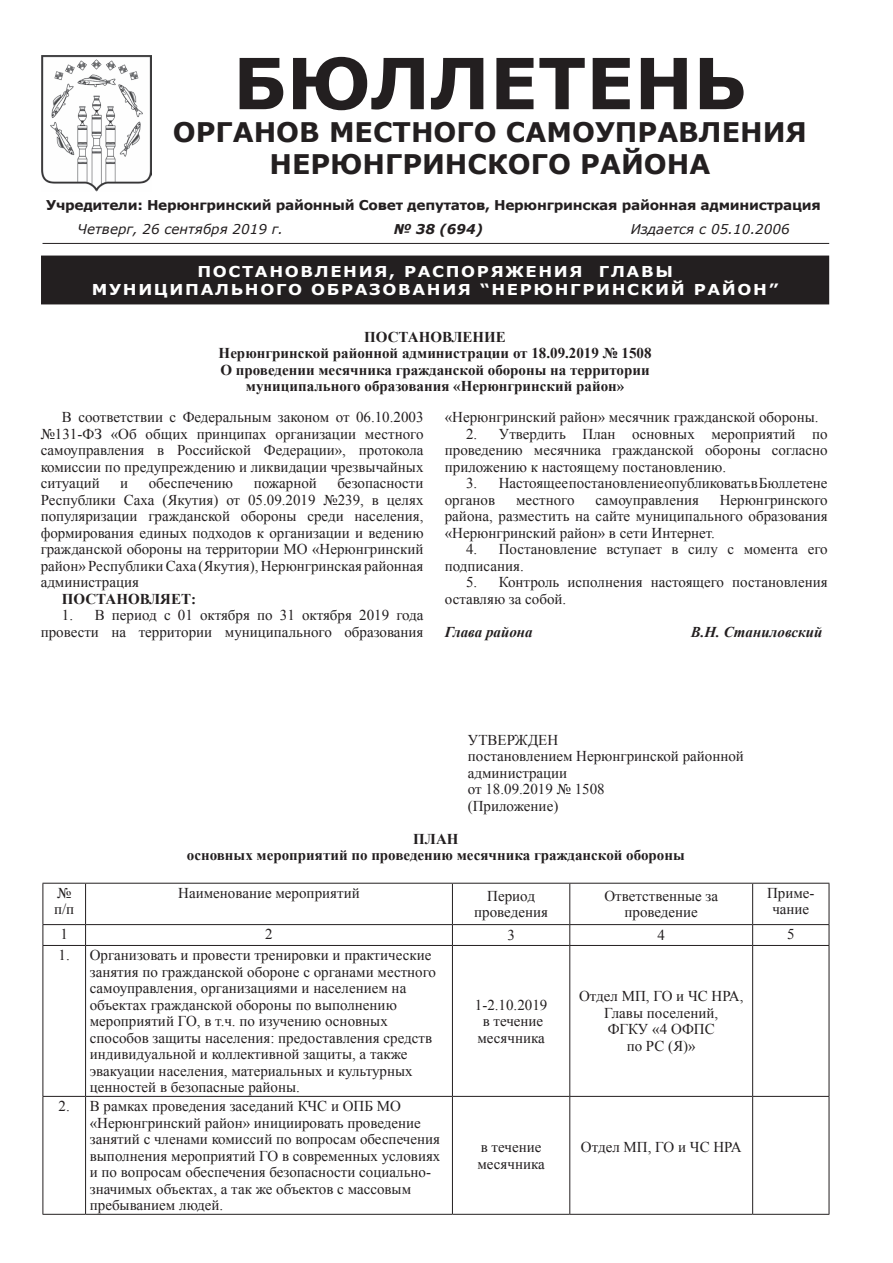
<style>
.page{position:relative;width:893px;height:1263px;background:#fff}
.page>*{position:absolute;margin:0;border:0;box-sizing:border-box;transform-origin:0 0}
.t1{font:700 70.5px "Verdana";color:#231f20}
.t2{font:700 27px/32.4px "Verdana";color:#231f20;text-align:center}
.t3{font:15px/16.5px "Times New Roman";color:#231f20}
.t4{font:700 15px/16.5px "Times New Roman";color:#231f20;text-align:center}
.t5{font:700 15px/18px "Verdana";letter-spacing:.1em;color:#fff;text-align:center;scale:1.1 1}
.t6{font:italic 700 15px "Times New Roman";color:#231f20}
.t7{font:700 13.5px "Verdana";letter-spacing:-.02em;color:#231f20}
.t8{font:italic 13.5px "Verdana";color:#231f20}
.t9{font:italic 700 13.5px "Verdana";color:#231f20}
</style>
<div class="page">
<hr style="left:43px;top:243px;width:786px;height:1px;background:#231f20">
<div style="left:42px;top:256px;width:786px;height:48px;background:#231f20"></div>
<img style="left:41px;top:55px;width:110px;height:137px">
<hr style="left:43px;top:883px;width:43px;height:1px;background:#231f20">
<hr style="left:43px;top:883px;width:1px;height:41px;background:#231f20">
<hr style="left:86px;top:883px;width:366px;height:1px;background:#231f20">
<hr style="left:85px;top:883px;width:1px;height:41px;background:#231f20">
<hr style="left:452px;top:883px;width:118px;height:1px;background:#231f20">
<hr style="left:452px;top:883px;width:1px;height:41px;background:#231f20">
<hr style="left:570px;top:883px;width:183px;height:1px;background:#231f20">
<hr style="left:569px;top:883px;width:1px;height:41px;background:#231f20">
<hr style="left:753px;top:883px;width:76px;height:1px;background:#231f20">
<hr style="left:752px;top:883px;width:1px;height:41px;background:#231f20">
<hr style="left:829px;top:883px;width:1px;height:41px;background:#231f20">
<hr style="left:43px;top:924px;width:43px;height:1px;background:#231f20">
<svg style="left:43px;top:925px;width:1px;height:20px"></svg>
<hr style="left:86px;top:924px;width:366px;height:1px;background:#231f20">
<svg style="left:85px;top:925px;width:1px;height:20px"></svg>
<hr style="left:452px;top:924px;width:118px;height:1px;background:#231f20">
<svg style="left:452px;top:925px;width:1px;height:20px"></svg>
<hr style="left:570px;top:924px;width:183px;height:1px;background:#231f20">
<svg style="left:569px;top:925px;width:1px;height:20px"></svg>
<hr style="left:753px;top:924px;width:76px;height:1px;background:#231f20">
<svg style="left:752px;top:925px;width:1px;height:20px"></svg>
<svg style="left:829px;top:925px;width:1px;height:20px"></svg>
<hr style="left:43px;top:945px;width:43px;height:1px;background:#231f20">
<hr style="left:43px;top:946px;width:1px;height:150px;background:#231f20">
<hr style="left:86px;top:945px;width:366px;height:1px;background:#231f20">
<hr style="left:85px;top:946px;width:1px;height:150px;background:#231f20">
<hr style="left:452px;top:945px;width:118px;height:1px;background:#231f20">
<hr style="left:452px;top:946px;width:1px;height:150px;background:#231f20">
<hr style="left:570px;top:945px;width:183px;height:1px;background:#231f20">
<hr style="left:569px;top:946px;width:1px;height:150px;background:#231f20">
<hr style="left:753px;top:945px;width:76px;height:1px;background:#231f20">
<hr style="left:752px;top:946px;width:1px;height:150px;background:#231f20">
<hr style="left:829px;top:946px;width:1px;height:150px;background:#231f20">
<hr style="left:43px;top:1096px;width:43px;height:1px;background:#231f20">
<hr style="left:43px;top:1097px;width:1px;height:117px;background:#231f20">
<hr style="left:86px;top:1096px;width:366px;height:1px;background:#231f20">
<hr style="left:85px;top:1097px;width:1px;height:117px;background:#231f20">
<hr style="left:452px;top:1096px;width:118px;height:1px;background:#231f20">
<hr style="left:452px;top:1097px;width:1px;height:117px;background:#231f20">
<hr style="left:570px;top:1096px;width:183px;height:1px;background:#231f20">
<hr style="left:569px;top:1097px;width:1px;height:117px;background:#231f20">
<hr style="left:753px;top:1096px;width:76px;height:1px;background:#231f20">
<hr style="left:752px;top:1097px;width:1px;height:117px;background:#231f20">
<hr style="left:829px;top:1097px;width:1px;height:117px;background:#231f20">
<hr style="left:43px;top:1214px;width:43px;height:1px;background:#231f20">
<hr style="left:86px;top:1214px;width:366px;height:1px;background:#231f20">
<hr style="left:452px;top:1214px;width:118px;height:1px;background:#231f20">
<hr style="left:570px;top:1214px;width:183px;height:1px;background:#231f20">
<hr style="left:753px;top:1214px;width:76px;height:1px;background:#231f20">
<h1 class="t1" style="left:233px;top:34px;width:515px">БЮЛЛЕТЕНЬ</h1>
<h2 class="t2" style="left:173px;top:115px;width:636px">ОРГАНОВ МЕСТНОГО САМОУПРАВЛЕНИЯ<br>НЕРЮНГРИНСКОГО РАЙОНА</h2>
<p class="t7" style="left:46px;top:196px;width:776px">Учредители: Нерюнгринский районный Совет депутатов, Нерюнгринская районная администрация</p>
<p class="t8" style="left:78px;top:220px;width:207px">Четверг, 26 сентября 2019 г.</p>
<p class="t9" style="left:394px;top:220px;width:91px">№ 38 (694)</p>
<p class="t8" style="left:631px;top:220px;width:160px">Издается с 05.10.2006</p>
<p class="t5" style="left:92px;top:262px;width:626px">ПОСТАНОВЛЕНИЯ, РАСПОРЯЖЕНИЯ ГЛАВЫ<br>МУНИЦИПАЛЬНОГО ОБРАЗОВАНИЯ “НЕРЮНГРИНСКИЙ РАЙОН”</p>
<p class="t4" style="left:219px;top:328px;width:434px">ПОСТАНОВЛЕНИЕ<br>Нерюнгринской районной администрации от 18.09.2019 № 1508<br>О проведении месячника гражданской обороны на территории муниципального образования «Нерюнгринский район»</p>
<p class="t3" style="left:41px;top:409px;width:384px;text-align:justify;text-indent:21px">В соответствии с Федеральным законом от 06.10.2003 №131-ФЗ «Об общих принципах организации местного самоуправления в Российской Федерации», протокола комиссии по предупреждению и ликвидации чрезвычайных ситуаций</p>
<p class="t3" style="left:445px;top:409px;width:375px">«Нерюнгринский район» месячник гражданской обороны.</p>
<p class="t3" style="left:445px;top:425px;width:384px;text-align:justify;text-indent:21px">2. Утвердить План основных мероприятий по проведению месячника гражданской обороны согласно приложению к настоящему постановлению.</p>
<p class="t3" style="left:445px;top:475px;width:384px;text-indent:21px">3. Настоящее постановление опубликовать в Бюллетене органов</p>
<p class="t3" style="left:41px;top:475px;width:384px;text-align:justify;text-indent:297px">безопасности Республики Саха (Якутия) от 05.09.2019 №239, в целях популяризации гражданской обороны среди населения, формирования единых подходов к организации и ведению гражданской обороны на территории МО «Нерюнгринский район» Республики Саха (Якутия), Нерюнгринская районная администрация</p>
<p class="t4" style="left:62px;top:590px;width:136px">ПОСТАНОВЛЯЕТ:</p>
<p class="t3" style="left:41px;top:607px;width:384px;text-align:right">1. В период с 01 октября по 31 октября 2019 года провести на территории муниципального образования</p>
<p class="t3" style="left:120px;top:475px;width:10px">и</p>
<p class="t3" style="left:149px;top:475px;width:86px">обеспечению</p>
<p class="t3" style="left:254px;top:475px;width:65px">пожарной</p>
<p class="t3" style="left:445px;top:491px;width:384px;text-align:justify;text-indent:275px">Нерюнгринского района, разместить на сайте муниципального образования «Нерюнгринский район» в сети Интернет.</p>
<p class="t3" style="left:445px;top:541px;width:384px;text-indent:21px">4. Постановление вступает в силу с момента его подписания.</p>
<p class="t3" style="left:445px;top:574px;width:384px;text-indent:21px">5. Контроль исполнения настоящего постановления оставляю за собой.</p>
<p class="t6" style="left:445px;top:621px;width:89px">Глава района</p>
<p class="t6" style="left:691px;top:621px;width:133px">В.Н. Станиловский</p>
<p class="t3" style="left:516px;top:491px;width:60px">местного</p>
<p class="t3" style="left:595px;top:491px;width:105px">самоуправления</p>
<p class="t3" style="left:468px;top:731px;width:278px">УТВЕРЖДЕН<br>постановлением Нерюнгринской районной администрации<br>от 18.09.2019 № 1508<br>(Приложение)</p>
<p class="t4" style="left:187px;top:830px;width:499px">ПЛАН<br>основных мероприятий по проведению месячника гражданской обороны</p>
<p class="t3" style="left:54px;top:884px;width:22px">№ п/п</p>
<p class="t3" style="left:178px;top:884px;width:183px">Наименование мероприятий</p>
<p class="t3" style="left:474px;top:887px;width:75px;text-align:center">Период проведения</p>
<p class="t3" style="left:604px;top:887px;width:115px;text-align:center">Ответственные за проведение</p>
<p class="t3" style="left:767px;top:884px;width:49px;text-align:center">Приме&shy;чание</p>
<p class="t3" style="left:60px;top:926px;width:9px">1</p>
<p class="t3" style="left:265px;top:926px;width:9px">2</p>
<p class="t3" style="left:507px;top:927px;width:9px">3</p>
<p class="t3" style="left:657px;top:927px;width:9px">4</p>
<p class="t3" style="left:787px;top:926px;width:9px">5</p>
<p class="t3" style="left:90px;top:946px;width:348px;text-indent:-31px">1. Организовать и провести тренировки и практические занятия по гражданской обороне с органами местного самоуправления, организациями и населением на объектах гражданской обороны по выполнению мероприятий ГО, в т.ч. по изучению основных способов защиты населения: предоставления средств индивидуальной и коллективной защиты, а также эвакуации населения, материальных и культурных ценностей в безопасные районы.</p>
<p class="t3" style="left:475px;top:996px;width:74px;text-align:center">1-2.10.2019 в течение месячника</p>
<p class="t3" style="left:579px;top:988px;width:166px;text-align:center">Отдел МП, ГО и ЧС НРА,<br>Главы поселений,<br>ФГКУ «4 ОФПС<br>по РС (Я)»</p>
<p class="t3" style="left:90px;top:1097px;width:352px;text-indent:-31px">2. В рамках проведения заседаний КЧС и ОПБ МО «Нерюнгринский район» инициировать проведение занятий с членами комиссий по вопросам обеспечения выполнения мероприятий ГО в современных условиях и по вопросам обеспечения безопасности социально&shy;значимых объектах, а так же объектов с массовым пребыванием людей.</p>
<p class="t3" style="left:477px;top:1139px;width:69px">в течение месячника</p>
<p class="t3" style="left:581px;top:1139px;width:162px">Отдел МП, ГО и ЧС НРА</p>
</div>
